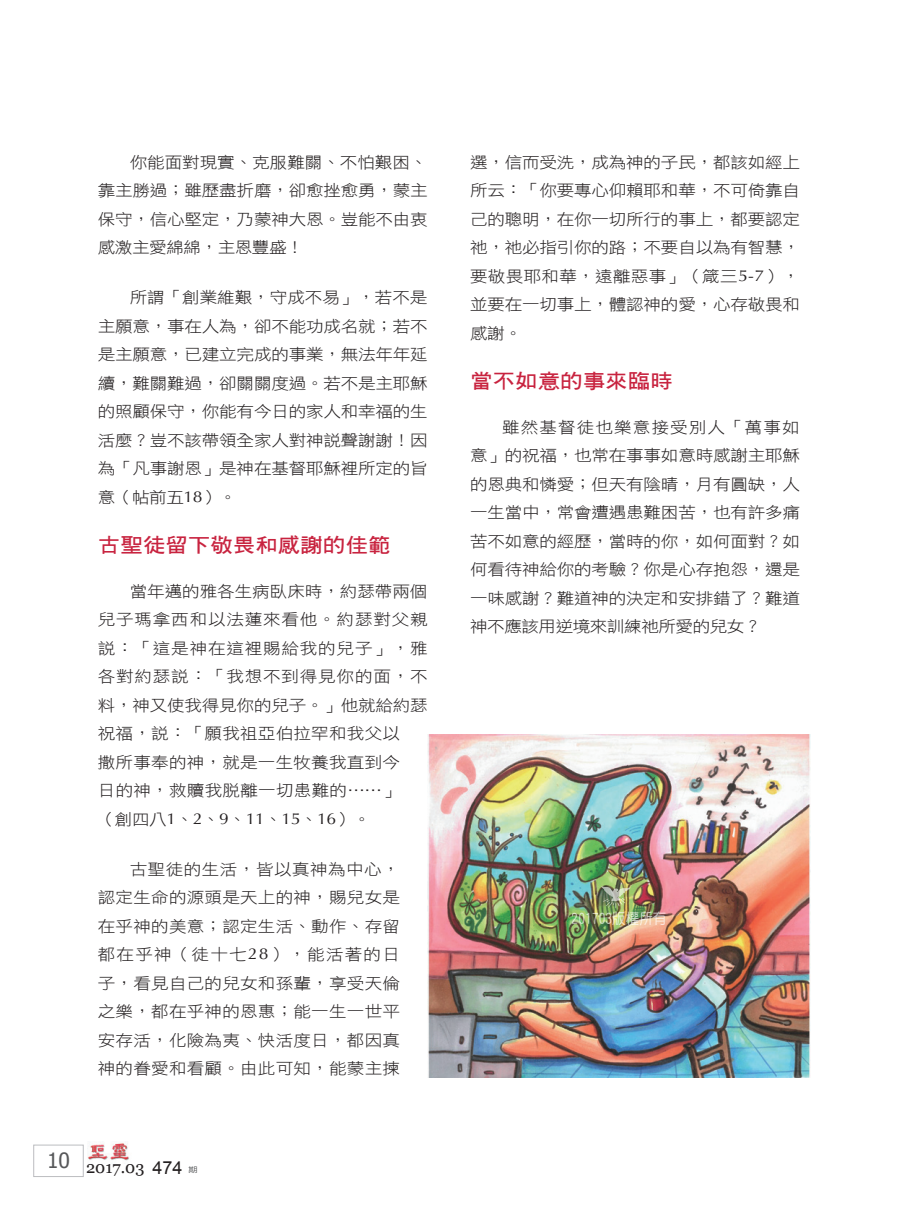
<style>
.page{position:relative;width:919px;height:1217px;background:#fff}
.page>*{position:absolute;margin:0;border:0;box-sizing:border-box;transform-origin:0 0}
.大標{font:20.25px "DF Hei W7 WIN BF";color:#c8233f;scale:1.11 1}
.t1{font:16.5px "Georgia";color:#231f20}
.t2{font:15.75px/28.5px "DF Hei W3 WIN BF";letter-spacing:-.01em;color:#231f20;text-align:justify;scale:1.11 1}
.t3{font:15.75px/28.5px "DF Hei W3 WIN BF";letter-spacing:.015em;color:#231f20;scale:1.11 1}
.t4{font:15px "DF Yuan W5 WIN BF";color:#fff;scale:.9 1}
.t5{font:7.5px "DF Hei W5 WIN BF";color:#57585a;scale:1.25 1}
.s1{font-family:"Optima"}
.s2{font-family:"Arial";font-size:18px}
</style>
<div class="page">
<div style="left:33px;top:1144px;width:50px;height:32px;border:1px solid #bcbdc0"></div>
<img style="left:88px;top:1143px;width:41px;height:18px">
<img style="left:427px;top:734px;width:383px;height:343px">
<svg style="left:601px;top:886px;width:29px;height:22px"></svg>
<p class="t2" style="left:98px;top:148px;width:298px;text-indent:32px">你能面對現實、克服難關、不怕艱困、靠主勝過；雖歷盡折磨，卻愈挫愈勇，蒙主保守，信心堅定，乃蒙神大恩。豈能不由衷感激主愛綿綿，主恩豐盛！</p>
<p class="t2" style="left:98px;top:283px;width:298px;text-indent:32px">所謂「創業維艱，守成不易」，若不是主願意，事在人為，卻不能功成名就；若不是主願意，已建立完成的事業，無法年年延續，難關難過，卻關關度過。若不是主耶穌的照顧保守，你能有今日的家人和幸福的生活麼？豈不該帶領全家人對神說聲謝謝！因為「凡事謝恩」是神在基督耶穌裡所定的旨意（帖前五<span class="s1">18</span>）。</p>
<p class="大標" style="left:98px;top:534px;width:265px">古聖徒留下敬畏和感謝的佳範</p>
<p class="t3" style="left:98px;top:576px;width:298px;text-indent:32px">當年邁的雅各生病臥床時，約瑟帶兩個兒子瑪拿西和以法蓮來看他。約瑟對父親說：「這是神在這裡賜給我的兒子」，雅各對約瑟說：「我想不到得見你的面，不料，神又使我得見你的兒子。」他就給約瑟祝福，說：「願我祖亞伯拉罕和我父以<br>撒所事奉的神，就是一生牧養我直到今<br>日的神，救贖我脫離一切患難的……」<br>（創四八<span class="s1">1</span>、<span class="s1">2</span>、<span class="s1">9</span>、<span class="s1">11</span>、<span class="s1">15</span>、<span class="s1">16</span>）。</p>
<p class="t2" style="left:98px;top:854px;width:274px;text-indent:32px">古聖徒的生活，皆以真神為中心，認定生命的源頭是天上的神，賜兒女是在乎神的美意；認定生活、動作、存留都在乎神（徒十七<span class="s1">28</span>），能活著的日子，看見自己的兒女和孫輩，享受天倫之樂，都在乎神的恩惠；能一生一世平安存活，化險為夷、快活度日，都因真神的眷愛和看顧。由此可知，能蒙主揀</p>
<p class="t1" style="left:47px;top:1156px;width:137px"><sup>10</sup> 2017.03 <span class="s2">474</span></p>
<p class="t5" style="left:188px;top:1165px;width:9px">期</p>
<p class="t2" style="left:470px;top:148px;width:298px">選，信而受洗，成為神的子民，都該如經上所云：「你要專心仰賴耶和華，不可倚靠自己的聰明，在你一切所行的事上，都要認定祂，祂必指引你的路；不要自以為有智慧，要敬畏耶和華，遠離惡事」（箴三<span class="s1">5-7</span>），並要在一切事上，體認神的愛，心存敬畏和感謝。</p>
<p class="大標" style="left:470px;top:371px;width:184px">當不如意的事來臨時</p>
<p class="t2" style="left:470px;top:412px;width:298px;text-indent:32px">雖然基督徒也樂意接受別人「萬事如意」的祝福，也常在事事如意時感謝主耶穌的恩典和憐愛；但天有陰晴，月有圓缺，人一生當中，常會遭遇患難困苦，也有許多痛苦不如意的經歷，當時的你，如何面對？如何看待神給你的考驗？你是心存抱怨，還是一味感謝？難道神的決定和安排錯了？難道神不應該用逆境來訓練祂所愛的兒女？</p>
<p class="t4" style="left:571px;top:910px;width:106px">201703版權所有</p>
</div>
